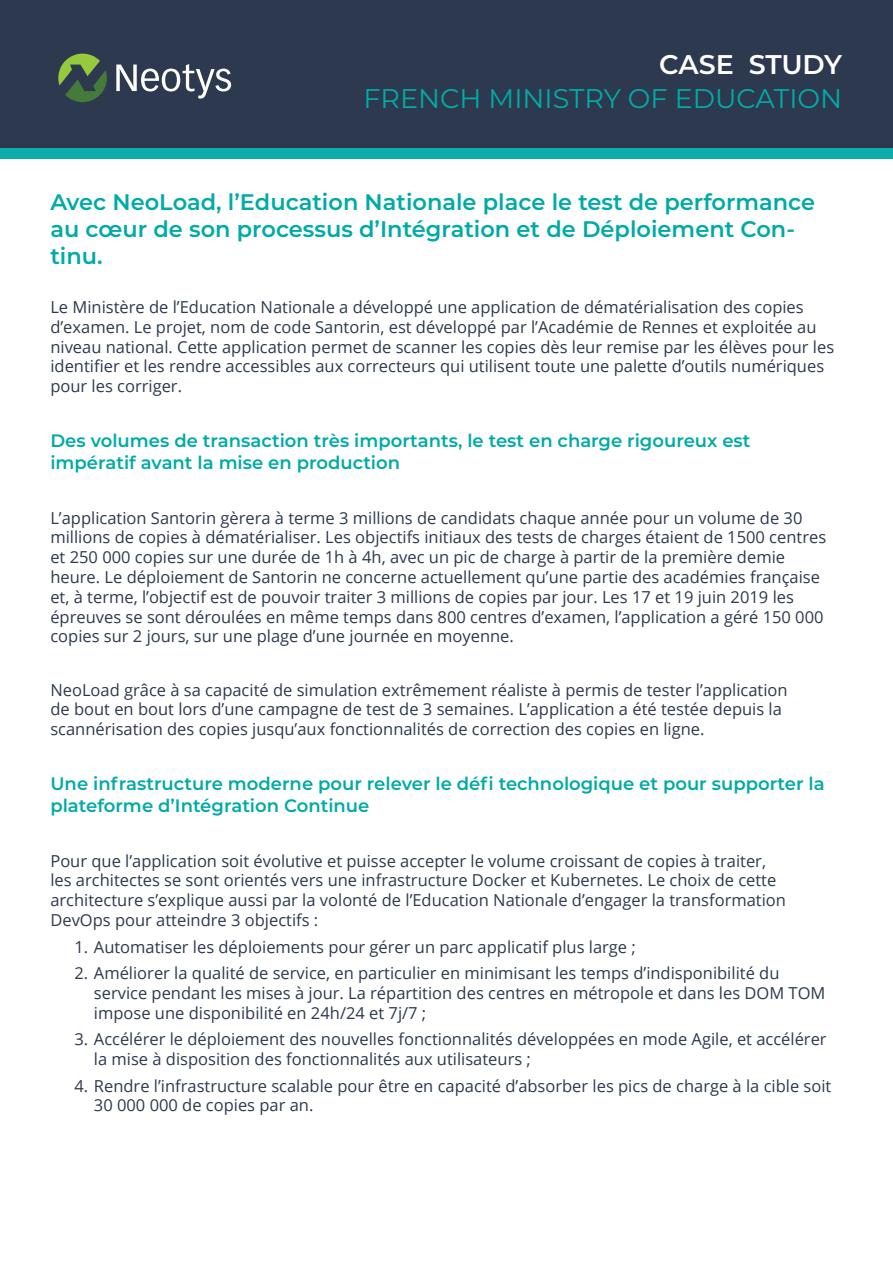
<style>
.page{position:relative;width:893px;height:1263px;background:#fff}
.page>*{position:absolute;margin:0;border:0;box-sizing:border-box;transform-origin:0 0}
.t1{font:27px "Montserrat";color:#00aca8}
.t2{font:600 27px "Montserrat";letter-spacing:-.01em;color:#fff}
.t3{font:600 22.5px/27px "Montserrat";color:#00aaa6}
.t4{font:600 18px/21.6px "Montserrat";color:#00aaa6}
.t5{font:16.5px/19.8px "Open Sans";color:#2d394e}
</style>
<div class="page">
<div style="left:0;top:0;width:893px;height:148px;background:#2d394e"></div>
<svg style="left:58px;top:54px;width:49px;height:48px;background:#4b6a45"></svg>
<svg style="left:116px;top:64px;width:115px;height:35px"></svg>
<div style="left:0;top:148px;width:893px;height:11px;background:#0baeab"></div>
<h1 class="t2" style="left:659px;top:45px;width:184px">CASE STUDY</h1>
<h1 class="t1" style="left:364px;top:80px;width:480px">FRENCH MINISTRY OF EDUCATION</h1>
<h2 class="t3" style="left:50px;top:188px;width:766px">Avec NeoLoad, l’Education Nationale place le test de performance au cœur de son processus d’Intégration et de Déploiement Con&shy;tinu.</h2>
<p class="t5" style="left:50px;top:297px;width:785px">Le Ministère de l’Education Nationale a développé une application de dématérialisation des copies d’examen. Le projet, nom de code Santorin, est développé par l’Académie de Rennes et exploitée au niveau national. Cette application permet de scanner les copies dès leur remise par les élèves pour les identifier et les rendre accessibles aux correcteurs qui utilisent toute une palette d’outils numériques pour les corriger.</p>
<p class="t4" style="left:50px;top:429px;width:702px">Des volumes de transaction très importants, le test en charge rigoureux est impératif avant la mise en production</p>
<p class="t5" style="left:50px;top:507px;width:777px">L’application Santorin gèrera à terme 3 millions de candidats chaque année pour un volume de 30 millions de copies à dématérialiser. Les objectifs initiaux des tests de charges étaient de 1500 centres et 250 000 copies sur une durée de 1h à 4h, avec un pic de charge à partir de la première demie heure. Le déploiement de Santorin ne concerne actuellement qu’une partie des académies française et, à terme, l’objectif est de pouvoir traiter 3 millions de copies par jour. Les 17 et 19 juin 2019 les épreuves se sont déroulées en même temps dans 800 centres d’examen, l’application a géré 150 000 copies sur 2 jours, sur une plage d’une journée en moyenne.</p>
<p class="t5" style="left:50px;top:679px;width:739px">NeoLoad grâce à sa capacité de simulation extrêmement réaliste à permis de tester l’application de bout en bout lors d’une campagne de test de 3 semaines. L’application a été testée depuis la scannérisation des copies jusqu’aux fonctionnalités de correction des copies en ligne.</p>
<p class="t4" style="left:50px;top:772px;width:776px">Une infrastructure moderne pour relever le défi technologique et pour supporter la plateforme d’Intégration Continue</p>
<p class="t5" style="left:50px;top:850px;width:737px">Pour que l’application soit évolutive et puisse accepter le volume croissant de copies à traiter, les architectes se sont orientés vers une infrastructure Docker et Kubernetes. Le choix de cette architecture s’explique aussi par la volonté de l’Education Nationale d’engager la transformation DevOps pour atteindre 3 objectifs :</p>
<p class="t5" style="left:74px;top:936px;width:563px">1. Automatiser les déploiements pour gérer un parc applicatif plus large ;</p>
<p class="t5" style="left:94px;top:963px;width:733px;text-indent:-20px">2. Améliorer la qualité de service, en particulier en minimisant les temps d’indisponibilité du service pendant les mises à jour. La répartition des centres en métropole et dans les DOM TOM impose une disponibilité en 24h/24 et 7j/7 ;</p>
<p class="t5" style="left:94px;top:1029px;width:734px;text-indent:-20px">3. Accélérer le déploiement des nouvelles fonctionnalités développées en mode Agile, et accélérer la mise à disposition des fonctionnalités aux utilisateurs ;</p>
<p class="t5" style="left:94px;top:1075px;width:739px;text-indent:-20px">4. Rendre l’infrastructure scalable pour être en capacité d’absorber les pics de charge à la cible soit<br>30 000 000 de copies par an.</p>
</div>
